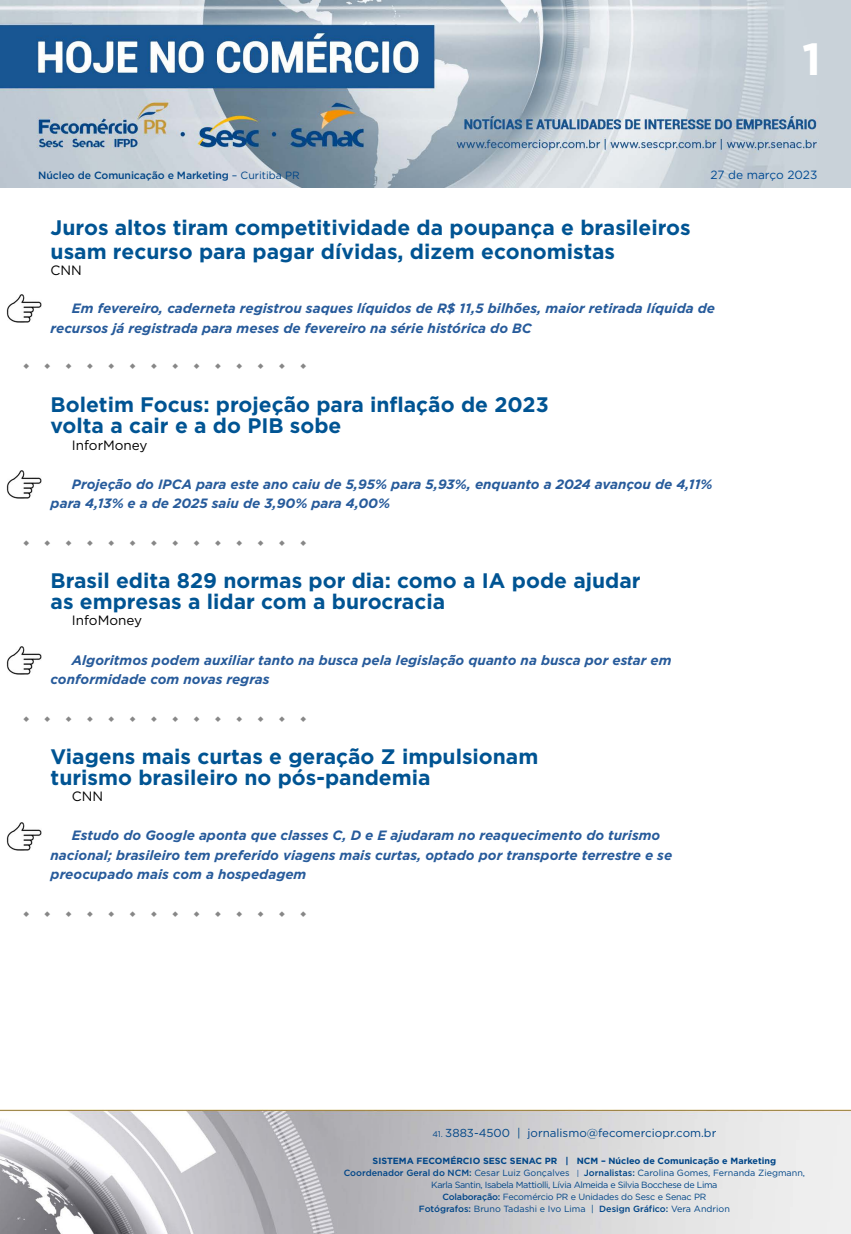
<style>
.page{position:relative;width:851px;height:1234px;background:#fff}
.page>*{position:absolute;margin:0;border:0;box-sizing:border-box;transform-origin:0 0}
.t1{font:700 45px "Gotham";color:#fff}
.t2{font:700 21px/21px "Gotham";color:#005493}
.t3{font:italic 700 13.5px/19.5px "Gotham";color:#275b9b}
.t4{font:13.5px "Gotham";color:#000}
.t5{font:11.85px "Gotham";color:#004a93}
.t6{font:11.55px "Gotham";color:#004587}
.t7{font:500 10.5px "Gotham";letter-spacing:-.01em;color:#004587}
.t8{font:9px/12px "Gotham";letter-spacing:-.02em;color:#004587;text-align:center}
.s1{font-weight:400}
.s2{font-size:8.25px}
.s3{font-weight:700}
.s4{font-weight:500}
.s5{font-size:7.65px}
</style>
<div class="page">
<img style="left:0;top:0;width:850px;height:188px">
<img style="left:0;top:1109px;width:850px;height:124px">
<img style="left:6px;top:646px;width:36px;height:28px">
<img style="left:6px;top:822px;width:36px;height:28px">
<img style="left:6px;top:470px;width:36px;height:28px">
<img style="left:6px;top:294px;width:36px;height:28px">
<h1 class="t1" style="left:802px;top:29px;width:20px">1</h1>
<p class="t7" style="left:38px;top:168px;width:263px">Núcleo de Comunicação e Marketing <span class="s1">– Curitiba PR</span></p>
<p class="t5" style="left:710px;top:167px;width:108px">27 de março 2023</p>
<h2 class="t2" style="left:51px;top:215px;width:641px;line-height:24px">Juros altos tiram competitividade da poupança e brasileiros usam recurso para pagar dívidas, dizem economistas</h2>
<p class="t4" style="left:51px;top:262px;width:33px">CNN</p>
<p class="t3" style="left:51px;top:298px;width:666px;text-indent:21px">Em fevereiro, caderneta registrou saques líquidos de R$ 11,5 bilhões, maior retirada líquida de recursos já registrada para meses de fevereiro na série histórica do BC</p>
<h2 class="t2" style="left:51px;top:394px;width:499px">Boletim Focus: projeção para inflação de 2023 volta a cair e a do PIB sobe</h2>
<p class="t4" style="left:72px;top:436px;width:77px">InforMoney</p>
<p class="t3" style="left:51px;top:474px;width:663px;text-indent:21px">Projeção do IPCA para este ano caiu de 5,95% para 5,93%, enquanto a 2024 avançou de 4,11% para 4,13% e a de 2025 saiu de 3,90% para 4,00%</p>
<h2 class="t2" style="left:51px;top:569px;width:591px">Brasil edita 829 normas por dia: como a IA pode ajudar as empresas a lidar com a burocracia</h2>
<p class="t4" style="left:72px;top:612px;width:72px">InfoMoney</p>
<p class="t3" style="left:51px;top:649px;width:622px;text-indent:21px">Algoritmos podem auxiliar tanto na busca pela legislação quanto na busca por estar em conformidade com novas regras</p>
<h2 class="t2" style="left:51px;top:745px;width:489px">Viagens mais curtas e geração Z impulsionam turismo brasileiro no pós-pandemia</h2>
<p class="t4" style="left:72px;top:787px;width:33px">CNN</p>
<p class="t3" style="left:51px;top:825px;width:623px;text-indent:21px">Estudo do Google aponta que classes C, D e E ajudaram no reaquecimento do turismo nacional; brasileiro tem preferido viagens mais curtas, optado por transporte terrestre e se preocupado mais com a hospedagem</p>
<p class="t6" style="left:432px;top:1125px;width:285px"><span class="s2">41.</span> 3883-4500 | jornalismo@fecomerciopr.com.br</p>
<p class="t8" style="left:343px;top:1154px;width:463px"><span class="s3">SISTEMA FECOMÉRCIO SESC SENAC PR | NCM – Núcleo de Comunicação e Marketing </span><span class="s4">Coordenador Geral do NCM:</span> Cesar Luiz Gonçalves <span class="s5">|</span> <span class="s4">Jornalistas:</span> Carolina Gomes, Fernanda Ziegmann, Karla Santin, Isabela Mattiolli, Lívia Almeida e Silvia Bocchese de Lima<br><span class="s4">Colaboração:</span> Fecomércio PR e Unidades do Sesc e Senac PR<br><span class="s4">Fotógrafos:</span> Bruno Tadashi e Ivo Lima | <span class="s4">Design Gráfico:</span> Vera Andrion</p>
</div>
